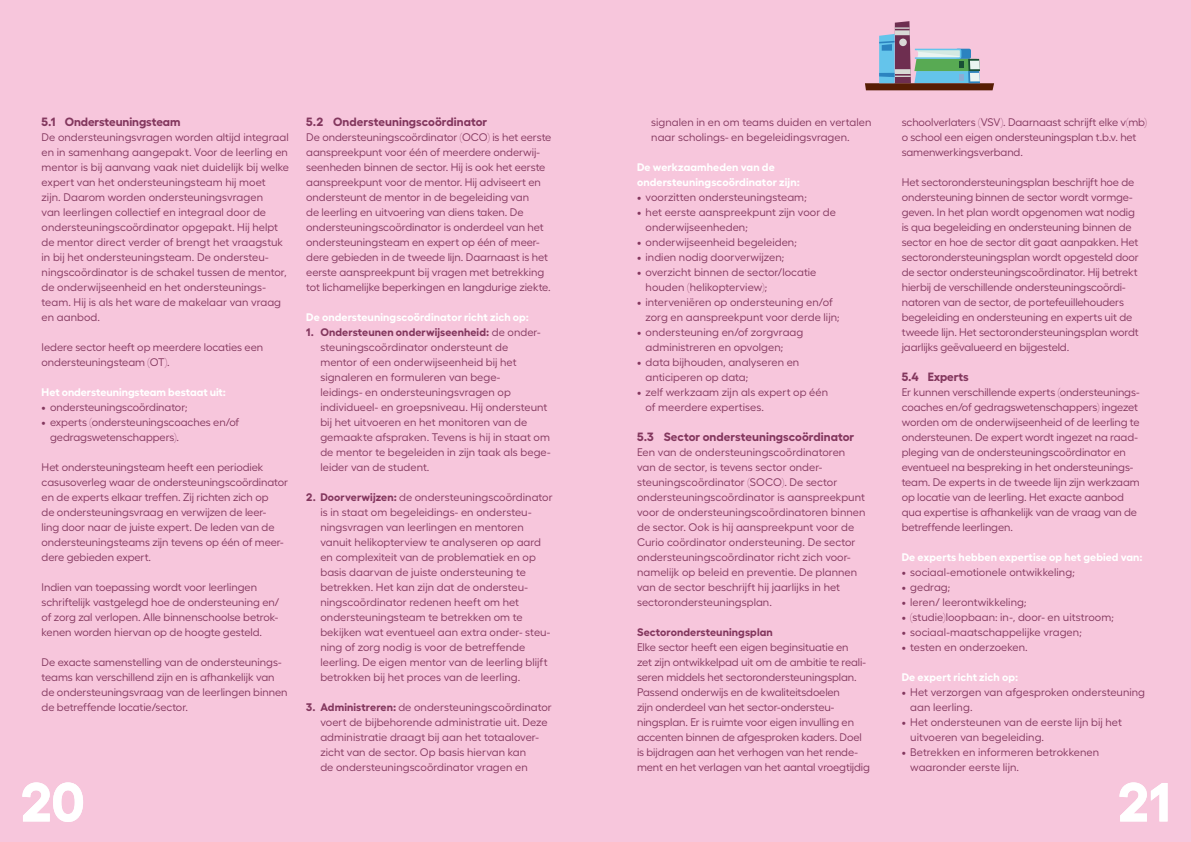
<style>
.page{position:relative;width:1191px;height:842px;background:#f7c6dc}
.page>*{position:absolute;margin:0;border:0;box-sizing:border-box;transform-origin:0 0}
.t1{font:700 55px "Fellix";color:#fff}
.t2{font:700 12px "Fellix";color:#83375e}
.t3{font:11px/15px "Fellix";letter-spacing:-.005em;color:#83375e}
.t4{font:700 11px/15px "Fellix";letter-spacing:.005em;color:#fff}
.t5{font:700 11px "Fellix";letter-spacing:.005em;color:#83375e}
.s1{font-weight:700}
</style>
<div class="page">
<svg style="left:865px;top:21px;width:129px;height:69px"></svg>
<p class="t2" style="left:42px;top:112px;width:140px">5.1 Ondersteuningsteam</p>
<p class="t3" style="left:42px;top:128px;width:249px">De ondersteuningsvragen worden altijd integraal en in samenhang aangepakt. Voor de leerling en mentor is bij aanvang vaak niet duidelijk bij welke expert van het ondersteuningsteam hij moet<br>zijn. Daarom worden ondersteuningsvragen<br>van leerlingen collectief en integraal door de ondersteuningscoördinator opgepakt. Hij helpt de mentor direct verder of brengt het vraagstuk in bij het ondersteuningsteam. De ondersteu&shy;ningscoördinator is de schakel tussen de mentor, de onderwijseenheid en het ondersteunings&shy;team. Hij is als het ware de makelaar van vraag en aanbod.</p>
<p class="t3" style="left:42px;top:338px;width:223px">Iedere sector heeft op meerdere locaties een ondersteuningsteam (OT).</p>
<p class="t4" style="left:42px;top:383px;width:186px">Het ondersteuningsteam bestaat uit:</p>
<p class="t3" style="left:42px;top:398px;width:147px"><span class="s1">•</span> ondersteuningscoördinator;</p>
<p class="t3" style="left:50px;top:413px;width:191px;text-indent:-9px"><span class="s1">•</span> experts (ondersteuningscoaches en/of gedragswetenschappers).</p>
<p class="t3" style="left:42px;top:458px;width:248px">Het ondersteuningsteam heeft een periodiek casusoverleg waar de ondersteuningscoördinator en de experts elkaar treffen. Zij richten zich op<br>de ondersteuningsvraag en verwijzen de leer-<br>ling door naar de juiste expert. De leden van de ondersteuningsteams zijn tevens op één of meer&shy;dere gebieden expert.</p>
<p class="t3" style="left:42px;top:578px;width:239px">Indien van toepassing wordt voor leerlingen schriftelijk vastgelegd hoe de ondersteuning en/ of zorg zal verlopen. Alle binnenschoolse betrok&shy;kenen worden hiervan op de hoogte gesteld.</p>
<p class="t3" style="left:42px;top:653px;width:247px">De exacte samenstelling van de ondersteunings&shy;teams kan verschillend zijn en is afhankelijk van de ondersteuningsvraag van de leerlingen binnen de betreffende locatie/sector.</p>
<p class="t2" style="left:306px;top:112px;width:183px">5.2 Ondersteuningscoördinator</p>
<p class="t3" style="left:306px;top:128px;width:247px">De ondersteuningscoördinator (OCO) is het eerste aanspreekpunt voor één of meerdere onderwij&shy;seenheden binnen de sector. Hij is ook het eerste aanspreekpunt voor de mentor. Hij adviseert en ondersteunt de mentor in de begeleiding van<br>de leerling en uitvoering van diens taken. De ondersteuningscoördinator is onderdeel van het ondersteuningsteam en expert op één of meer&shy;dere gebieden in de tweede lijn. Daarnaast is het eerste aanspreekpunt bij vragen met betrekking tot lichamelijke beperkingen en langdurige ziekte.</p>
<p class="t4" style="left:306px;top:308px;width:224px">De ondersteuningscoördinator richt zich op:</p>
<p class="t3" style="left:320px;top:323px;width:232px;text-indent:-14px"><span class="s1">1. Ondersteunen onderwijseenheid:</span> de onder&shy;steuningscoördinator ondersteunt de<br>mentor of een onderwijseenheid bij het signaleren en formuleren van bege-<br>leidings- en ondersteuningsvragen op individueel- en groepsniveau. Hij ondersteunt bij het uitvoeren en het monitoren van de gemaakte afspraken. Tevens is hij in staat om de mentor te begeleiden in zijn taak als bege&shy;leider van de student.</p>
<p class="t3" style="left:320px;top:488px;width:234px;text-indent:-14px"><span class="s1">2. Doorverwijzen:</span> de ondersteuningscoördinator is in staat om begeleidings- en ondersteu&shy;ningsvragen van leerlingen en mentoren vanuit helikopterview te analyseren op aard en complexiteit van de problematiek en op basis daarvan de juiste ondersteuning te betrekken. Het kan zijn dat de ondersteu&shy;ningscoördinator redenen heeft om het ondersteuningsteam te betrekken om te bekijken wat eventueel aan extra onder- steu&shy;ning of zorg nodig is voor de betreffende leerling. De eigen mentor van de leerling blijft betrokken bij het proces van de leerling.</p>
<p class="t3" style="left:320px;top:698px;width:233px;text-indent:-14px"><span class="s1">3. Administreren:</span> de ondersteuningscoördinator voert de bijbehorende administratie uit. Deze administratie draagt bij aan het totaalover&shy;zicht van de sector. Op basis hiervan kan<br>de ondersteuningscoördinator vragen en</p>
<p class="t3" style="left:651px;top:113px;width:222px">signalen in en om teams duiden en vertalen naar scholings- en begeleidingsvragen.</p>
<p class="t4" style="left:637px;top:158px;width:164px">De werkzaamheden van de ondersteuningscoördinator zijn:</p>
<p class="t3" style="left:637px;top:188px;width:171px"><span class="s1">•</span> voorzitten ondersteuningsteam;</p>
<p class="t3" style="left:645px;top:203px;width:192px;text-indent:-9px"><span class="s1">•</span> het eerste aanspreekpunt zijn voor de onderwijseenheden;</p>
<p class="t3" style="left:637px;top:233px;width:161px"><span class="s1">•</span> onderwijseenheid begeleiden;</p>
<p class="t3" style="left:637px;top:248px;width:149px"><span class="s1">•</span> indien nodig doorverwijzen;</p>
<p class="t3" style="left:645px;top:263px;width:172px;text-indent:-9px"><span class="s1">•</span> overzicht binnen de sector/locatie houden (helikopterview);</p>
<p class="t3" style="left:645px;top:293px;width:196px;text-indent:-9px"><span class="s1">•</span> interveniëren op ondersteuning en/of zorg en aanspreekpunt voor derde lijn;</p>
<p class="t3" style="left:645px;top:323px;width:159px;text-indent:-9px"><span class="s1">•</span> ondersteuning en/of zorgvraag administreren en opvolgen;</p>
<p class="t3" style="left:645px;top:353px;width:155px;text-indent:-9px"><span class="s1">•</span> data bijhouden, analyseren en anticiperen op data;</p>
<p class="t3" style="left:645px;top:383px;width:184px;text-indent:-9px"><span class="s1">•</span> zelf werkzaam zijn als expert op één of meerdere expertises.</p>
<p class="t2" style="left:637px;top:427px;width:219px">5.3 Sector ondersteuningscoördinator</p>
<p class="t3" style="left:637px;top:443px;width:230px">Een van de ondersteuningscoördinatoren van de sector, is tevens sector onder&shy;steuningscoördinator (SOCO). De sector ondersteuningscoördinator is aanspreekpunt voor de ondersteuningscoördinatoren binnen de sector. Ook is hij aanspreekpunt voor de Curio coördinator ondersteuning. De sector ondersteuningscoördinator richt zich voor&shy;namelijk op beleid en preventie. De plannen van de sector beschrijft hij jaarlijks in het sectorondersteuningsplan.</p>
<p class="t5" style="left:637px;top:623px;width:137px">Sectorondersteuningsplan</p>
<p class="t3" style="left:637px;top:638px;width:234px">Elke sector heeft een eigen beginsituatie en<br>zet zijn ontwikkelpad uit om de ambitie te reali&shy;seren middels het sectorondersteuningsplan.<br>Passend onderwijs en de kwaliteitsdoelen<br>zijn onderdeel van het sector-ondersteu&shy;ningsplan. Er is ruimte voor eigen invulling en accenten binnen de afgesproken kaders. Doel is bijdragen aan het verhogen van het rende&shy;ment en het verlagen van het aantal vroegtijdig</p>
<p class="t3" style="left:901px;top:113px;width:247px">schoolverlaters (VSV). Daarnaast schrijft elke v(mb) o school een eigen ondersteuningsplan t.b.v. het samenwerkingsverband.</p>
<p class="t3" style="left:901px;top:173px;width:238px">Het sectorondersteuningsplan beschrijft hoe de ondersteuning binnen de sector wordt vormge&shy;geven. In het plan wordt opgenomen wat nodig is qua begeleiding en ondersteuning binnen de sector en hoe de sector dit gaat aanpakken. Het sectorondersteuningsplan wordt opgesteld door de sector ondersteuningscoördinator. Hij betrekt hierbij de verschillende ondersteuningscoördi&shy;natoren van de sector, de portefeuillehouders begeleiding en ondersteuning en experts uit de tweede lijn. Het sectorondersteuningsplan wordt jaarlijks geëvalueerd en bijgesteld.</p>
<p class="t2" style="left:901px;top:367px;width:68px">5.4 Experts</p>
<p class="t3" style="left:901px;top:383px;width:239px">Er kunnen verschillende experts (ondersteunings&shy;coaches en/of gedragswetenschappers) ingezet worden om de onderwijseenheid of de leerling te ondersteunen. De expert wordt ingezet na raad&shy;pleging van de ondersteuningscoördinator en eventueel na bespreking in het ondersteunings&shy;team. De experts in de tweede lijn zijn werkzaam op locatie van de leerling. Het exacte aanbod qua expertise is afhankelijk van de vraag van de betreffende leerlingen.</p>
<p class="t4" style="left:901px;top:548px;width:242px">De experts hebben expertise op het gebied van:</p>
<p class="t3" style="left:901px;top:563px;width:175px"><span class="s1">•</span> sociaal-emotionele ontwikkeling;</p>
<p class="t3" style="left:901px;top:578px;width:50px"><span class="s1">•</span> gedrag;</p>
<p class="t3" style="left:901px;top:593px;width:126px"><span class="s1">•</span> leren/ leerontwikkeling;</p>
<p class="t3" style="left:901px;top:608px;width:214px"><span class="s1">•</span> (studie)loopbaan: in-, door- en uitstroom;</p>
<p class="t3" style="left:901px;top:623px;width:182px"><span class="s1">•</span> sociaal-maatschappelijke vragen;</p>
<p class="t3" style="left:901px;top:638px;width:128px"><span class="s1">•</span> testen en onderzoeken.</p>
<p class="t4" style="left:901px;top:668px;width:118px">De expert richt zich op:</p>
<p class="t3" style="left:910px;top:683px;width:236px;text-indent:-9px"><span class="s1">•</span> Het verzorgen van afgesproken ondersteuning aan leerling.</p>
<p class="t3" style="left:910px;top:713px;width:213px;text-indent:-9px"><span class="s1">•</span> Het ondersteunen van de eerste lijn bij het uitvoeren van begeleiding.</p>
<p class="t3" style="left:910px;top:743px;width:190px;text-indent:-9px"><span class="s1">•</span> Betrekken en informeren betrokkenen waaronder eerste lijn.</p>
<h1 class="t1" style="left:21px;top:758px;width:66px">20</h1>
<h1 class="t1" style="left:1117px;top:758px;width:54px">21</h1>
</div>
